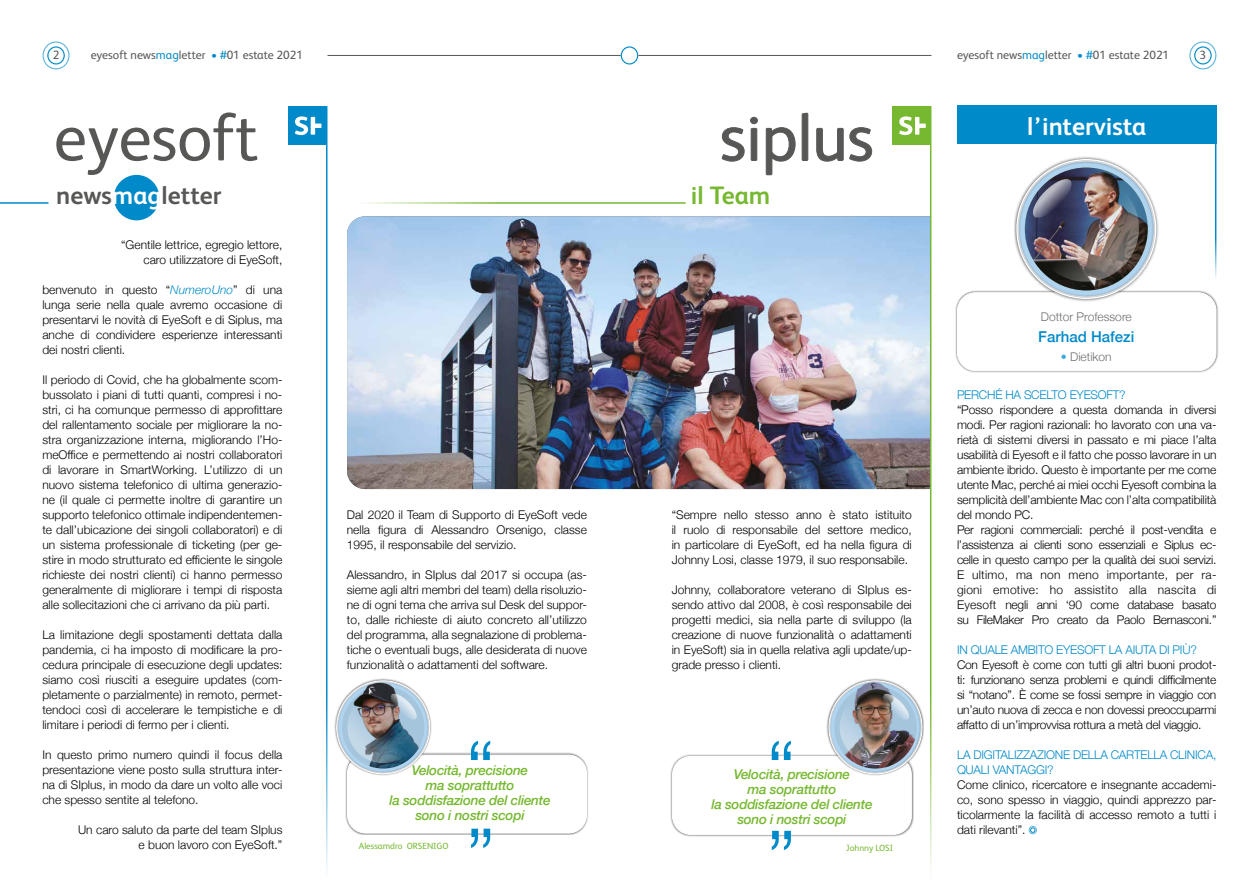
<style>
.page{position:relative;width:1259px;height:893px;background:#fff}
.page>*{position:absolute;margin:0;border:0;box-sizing:border-box;transform-origin:0 0}
.t1{font:700 25.2px "FS Albert";color:#575756}
.t2{font:700 25.2px "FS Albert";color:#fff}
.t3{font:700 25.2px "FS Albert";color:#76b830}
.t4{font:500 15px "Helvetica Neue";color:#008ac9}
.t5{font:italic 500 13.5px/15px "Helvetica Neue";letter-spacing:-.02em;color:#76b830;text-align:center}
.t6{font:300 12px/15px "Helvetica Neue";color:#000;text-align:justify}
.t7{font:300 12px/15px "Helvetica Neue";letter-spacing:-.02em;color:#008ac9}
.t8{font:12px "FS Albert";color:#575756}
.t9{font:300 12px "Helvetica Neue";color:#706f6f}
.t10{font:9px "FS Albert";color:#76b830}
.s1{color:#008ac9}
.s2{color:#fff}
.s3{font-style:italic;color:#008ac9}
.s4{color:#38a9db}
</style>
<div class="page">
<hr style="left:327px;top:55px;width:294px;height:1px;background:#575756">
<div style="left:1189px;top:41px;width:27px;height:28px;border:1px solid #008ac9;border-radius:50%"></div>
<div style="left:1194px;top:46px;width:17px;height:19px;border:1px solid #008ac9;border-radius:50%"></div>
<div style="left:43px;top:41px;width:27px;height:28px;border:1px solid #008ac9;border-radius:50%"></div>
<div style="left:47px;top:46px;width:18px;height:19px;border:1px solid #008ac9;border-radius:50%"></div>
<div style="left:621px;top:46px;width:17px;height:19px;border:1px solid #008ac9;border-radius:50%"></div>
<hr style="left:638px;top:55px;width:293px;height:1px;background:#575756">
<svg style="left:56px;top:112px;width:201px;height:63px"></svg>
<div style="left:288px;top:106px;width:39px;height:39px;background:#008ac9"></div>
<svg style="left:295px;top:116px;width:26px;height:19px"></svg>
<div style="left:114px;top:175px;width:45px;height:45px;background:#008ac9;border-radius:50%"></div>
<hr style="left:0;top:202px;width:48px;height:2px;background:#008ac9">
<hr style="left:347px;top:202px;width:338px;height:2px;background:#76b830">
<hr style="left:326px;top:106px;width:1px;height:787px;background:#008ac9">
<hr style="left:930px;top:106px;width:1px;height:787px;background:#76b830">
<div style="left:345px;top:753px;width:244px;height:82px;background:#000;opacity:.58"></div>
<div style="left:347px;top:755px;width:239px;height:78px;background:#fff;border-radius:18px"></div>
<div style="left:347px;top:755px;width:240px;height:78px;border:1px solid #fff;border-radius:18px"></div>
<svg style="left:471px;top:741px;width:19px;height:19px"></svg>
<svg style="left:471px;top:829px;width:19px;height:19px"></svg>
<div style="left:670px;top:754px;width:243px;height:83px;background:#000;opacity:.58"></div>
<div style="left:672px;top:756px;width:239px;height:78px;background:#fff;border-radius:18px"></div>
<div style="left:672px;top:756px;width:240px;height:79px;border:1px solid #fff;border-radius:18px"></div>
<svg style="left:771px;top:741px;width:20px;height:19px"></svg>
<svg style="left:771px;top:831px;width:20px;height:19px"></svg>
<div style="left:957px;top:105px;width:259px;height:39px;background:#008ac9"></div>
<hr style="left:1215px;top:106px;width:1px;height:179px;background:#008ac9">
<div style="left:955px;top:290px;width:263px;height:83px;background:#000;opacity:.58"></div>
<div style="left:957px;top:293px;width:259px;height:78px;background:#fff;border-radius:18px"></div>
<div style="left:957px;top:292px;width:259px;height:79px;border:1px solid #fff;border-radius:18px"></div>
<div style="left:1013px;top:156px;width:146px;height:146px;background:#000;opacity:.58"></div>
<div style="left:1017px;top:160px;width:138px;height:138px;background:#000;opacity:.58"></div>
<img style="left:1025px;top:168px;width:122px;height:122px;border-radius:61px">
<img style="left:1030px;top:177px;width:114px;height:110px">
<div style="left:1028px;top:826px;width:8px;height:8px;border:1px solid #008ac9;border-radius:50%"></div>
<svg style="left:1030px;top:828px;width:5px;height:5px"></svg>
<div style="left:892px;top:106px;width:39px;height:39px;background:#76b830"></div>
<svg style="left:899px;top:116px;width:13px;height:19px"></svg>
<hr style="left:915px;top:117px;width:4px;height:18px;background:#fff">
<svg style="left:919px;top:124px;width:6px;height:4px"></svg>
<svg style="left:722px;top:113px;width:150px;height:62px"></svg>
<img style="left:347px;top:216px;width:583px;height:273px">
<div style="left:826px;top:678px;width:98px;height:98px;background:#000;opacity:.58"></div>
<div style="left:829px;top:681px;width:93px;height:93px;background:#000;opacity:.58"></div>
<img style="left:834px;top:686px;width:82px;height:82px;border-radius:41px">
<img style="left:836px;top:692px;width:74px;height:75px">
<div style="left:334px;top:678px;width:98px;height:98px;background:#000;opacity:.58"></div>
<div style="left:337px;top:681px;width:93px;height:93px;background:#000;opacity:.58"></div>
<img style="left:351px;top:686px;width:73px;height:82px">
<img style="left:344px;top:692px;width:74px;height:75px">
<p class="t8" style="left:53px;top:48px;width:8px">2</p>
<p class="t8" style="left:91px;top:48px;width:214px">eyesoft news<span class="s1">mag</span>letter <span class="s1">• #</span>01 estate 2021</p>
<p class="t8" style="left:957px;top:48px;width:214px">eyesoft news<span class="s1">mag</span>letter <span class="s1">• #</span>01 estate 2021</p>
<p class="t8" style="left:1199px;top:48px;width:8px">3</p>
<h1 class="t1" style="left:56px;top:181px;width:167px">news<span class="s2">mag</span>letter</h1>
<p class="t6" style="left:121px;top:237px;width:163px;text-align:right">“Gentile lettrice, egregio lettore, caro utilizzatore di EyeSoft,</p>
<p class="t6" style="left:42px;top:282px;width:242px">benvenuto in questo “<span class="s3">NumeroUno</span>” di una lunga serie nella quale avremo occasione di presentarvi le novità di EyeSoft e di Siplus, ma anche di condividere esperienze interessanti dei nostri clienti.</p>
<p class="t6" style="left:42px;top:372px;width:242px">Il periodo di Covid, che ha globalmente scom&shy;bussolato i piani di tutti quanti, compresi i no&shy;stri, ci ha comunque permesso di approfittare del rallentamento sociale per migliorare la no&shy;stra organizzazione interna, migliorando l’Ho&shy;meOffice e permettendo ai nostri collaboratori di lavorare in SmartWorking. L’utilizzo di un nuovo sistema telefonico di ultima generazio&shy;ne (il quale ci permette inoltre di garantire un supporto telefonico ottimale indipendentemen&shy;te dall’ubicazione dei singoli collaboratori) e di un sistema professionale di ticketing (per ge&shy;stire in modo strutturato ed efficiente le singole richieste dei nostri clienti) ci hanno permesso generalmente di migliorare i tempi di risposta alle sollecitazioni che ci arrivano da più parti.</p>
<p class="t6" style="left:42px;top:627px;width:242px">La limitazione degli spostamenti dettata dalla pandemia, ci ha imposto di modificare la pro&shy;cedura principale di esecuzione degli updates: siamo così riusciti a eseguire updates (com&shy;pletamente o parzialmente) in remoto, permet&shy;tendoci così di accelerare le tempistiche e di limitare i periodi di fermo per i clienti.</p>
<p class="t6" style="left:42px;top:747px;width:242px">In questo primo numero quindi il focus della presentazione viene posto sulla struttura inter&shy;na di SIplus, in modo da dare un volto alle voci che spesso sentite al telefono.</p>
<p class="t6" style="left:78px;top:822px;width:206px;text-align:right">Un caro saluto da parte del team SIplus e buon lavoro con EyeSoft.”</p>
<h1 class="t3" style="left:691px;top:180px;width:81px">il Team</h1>
<p class="t6" style="left:347px;top:507px;width:242px">Dal 2020 il Team di Supporto di EyeSoft vede nella figura di Alessandro Orsenigo, classe 1995, il responsabile del servizio.</p>
<p class="t6" style="left:347px;top:567px;width:242px">Alessandro, in SIplus dal 2017 si occupa (as&shy;sieme agli altri membri del team) della risoluzio&shy;ne di ogni tema che arriva sul Desk del suppor&shy;to, dalle richieste di aiuto concreto all’utilizzo del programma, alla segnalazione di problema&shy;tiche o eventuali bugs, alle desiderata di nuove funzionalità o adattamenti del software.</p>
<p class="t6" style="left:672px;top:507px;width:242px">“Sempre nello stesso anno è stato istituito il ruolo di responsabile del settore medico, in particolare di EyeSoft, ed ha nella figura di Johnny Losi, classe 1979, il suo responsabile.</p>
<p class="t6" style="left:672px;top:582px;width:242px">Johnny, collaboratore veterano di SIplus es&shy;sendo attivo dal 2008, è così responsabile dei progetti medici, sia nella parte di sviluppo (la creazione di nuove funzionalità o adattamenti in EyeSoft) sia in quella relativa agli update/up&shy;grade presso i clienti.</p>
<p class="t5" style="left:389px;top:762px;width:163px">Velocità, precisione<br>ma soprattutto<br>la soddisfazione del cliente sono i nostri scopi</p>
<p class="t5" style="left:711px;top:766px;width:163px">Velocità, precisione<br>ma soprattutto<br>la soddisfazione del cliente sono i nostri scopi</p>
<p class="t10" style="left:359px;top:841px;width:91px">Alessamdro ORSENIGO</p>
<p class="t10" style="left:846px;top:843px;width:48px">Johnny LOSI</p>
<h1 class="t2" style="left:1027px;top:111px;width:121px">l’intervista</h1>
<p class="t9" style="left:1040px;top:309px;width:92px">Dottor Professore</p>
<p class="t4" style="left:1038px;top:327px;width:98px">Farhad Hafezi</p>
<p class="t9" style="left:1061px;top:349px;width:52px"><span class="s4">•</span> Dietikon</p>
<p class="t7" style="left:957px;top:387px;width:170px">PERCHÉ HA SCELTO EYESOFT?</p>
<p class="t6" style="left:957px;top:402px;width:261px;text-align:left">“Posso rispondere a questa domanda in diversi modi. Per ragioni razionali: ho lavorato con una va&shy;rietà di sistemi diversi in passato e mi piace l’alta usabilità di Eyesoft e il fatto che posso lavorare in un ambiente ibrido. Questo è importante per me come utente Mac, perché ai miei occhi Eyesoft combina la semplicità dell’ambiente Mac con l’alta compatibilità del mondo PC.<br>Per ragioni commerciali: perché il post-vendita e l’assistenza ai clienti sono essenziali e Siplus ec&shy;celle in questo campo per la qualità dei suoi servizi.<br>E ultimo, ma non meno importante, per ra&shy;gioni emotive: ho assistito alla nascita di Eyesoft negli anni ‘90 come database basato su FileMaker Pro creato da Paolo Bernasconi.”</p>
<p class="t7" style="left:957px;top:642px;width:241px">IN QUALE AMBITO EYESOFT LA AIUTA DI PIÙ?</p>
<p class="t6" style="left:957px;top:657px;width:261px">Con Eyesoft è come con tutti gli altri buoni prodot&shy;ti: funzionano senza problemi e quindi difficilmente si “notano”. È come se fossi sempre in viaggio con un’auto nuova di zecca e non dovessi preoccuparmi affatto di un’improvvisa rottura a metà del viaggio.</p>
<p class="t7" style="left:957px;top:747px;width:261px">LA DIGITALIZZAZIONE DELLA CARTELLA CLINICA,<br>QUALI VANTAGGI?</p>
<p class="t6" style="left:957px;top:777px;width:261px">Come clinico, ricercatore e insegnante accademi&shy;co, sono spesso in viaggio, quindi apprezzo par&shy;ticolarmente la facilità di accesso remoto a tutti i dati rilevanti”.</p>
</div>
